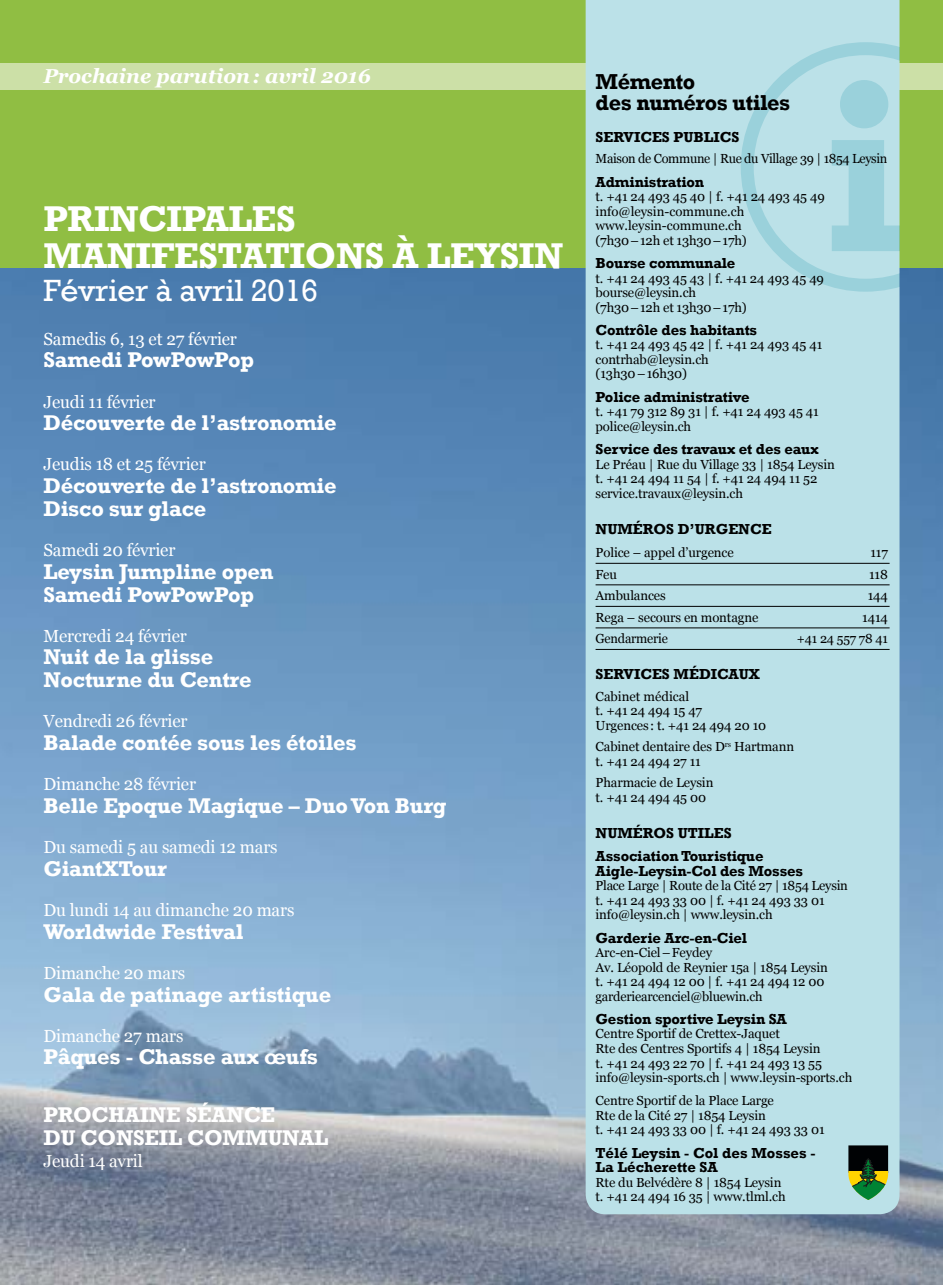
<style>
.page{position:relative;width:943px;height:1285px;background:#fff}
.page>*{position:absolute;margin:0;border:0;box-sizing:border-box;transform-origin:0 0}
.Titre_article{font:700 36.75px/36.8px "Rockwell";letter-spacing:-.01em;color:#fff}
.Titre_article-2{font:31.5px "Rockwell";letter-spacing:-.01em;color:#fff}
.Contents_Header{font:700 22.05px/21px "Rockwell";letter-spacing:-.02em;color:#000}
.Content_manif_event{font:700 21.88px/22.8px "Rockwell";letter-spacing:-.01em;color:#fff}
.t1{font:italic 700 20.12px "Georgia";color:#fff}
.Content_manif_date{font:17.5px "Georgia";letter-spacing:-.01em;color:#fff}
.Contents_texte_box{font:700 14.88px/14.5px "Rockwell";letter-spacing:-.01em;color:#000}
.Contents_texte_box-2{font:13.12px/14.5px "Georgia";letter-spacing:-.01em;color:#000}
</style>
<div class="page">
<img style="left:0;top:268px;width:943px;height:1017px">
<div style="left:0;top:0;width:943px;height:268px;background:#90be43"></div>
<div style="left:0;top:63px;width:943px;height:26px;background:#cce0a7"></div>
<div style="left:585px;top:0;width:314px;height:1214px;background:#bbe1e8"></div>
<svg style="left:740px;top:42px;width:159px;height:250px;background:#b0dbe3"></svg>
<hr style="left:595px;top:563px;width:294px;height:1px;background:#000">
<hr style="left:595px;top:584px;width:294px;height:1px;background:#000">
<hr style="left:595px;top:606px;width:294px;height:1px;background:#000">
<hr style="left:595px;top:628px;width:294px;height:1px;background:#000">
<hr style="left:595px;top:649px;width:294px;height:1px;background:#000">
<svg style="left:848px;top:1145px;width:40px;height:55px;background:#435d32"></svg>
<p class="t1" style="left:43px;top:61px;width:329px">Prochaine parution: avril 2016</p>
<p class="Contents_Header" style="left:595px;top:72px;width:196px">Mémento<br>des numéros utiles</p>
<p class="Contents_texte_box" style="left:595px;top:130px;width:145px">SERVICES PUBLICS</p>
<p class="Contents_texte_box-2" style="left:595px;top:151px;width:293px">Maison de Commune | Rue du Village 39 | 1854 Leysin</p>
<p class="Contents_texte_box" style="left:595px;top:174px;width:110px">Administration</p>
<p class="Contents_texte_box-2" style="left:595px;top:189px;width:231px">t. +41 24 493 45 40 | f. +41 24 493 45 49 info@leysin-commune.ch www.leysin-commune.ch<br>(7h30–12h et 13h30–17h)</p>
<p class="Contents_texte_box" style="left:595px;top:256px;width:141px">Bourse communale</p>
<p class="Contents_texte_box-2" style="left:595px;top:270px;width:230px">t. +41 24 493 45 43 | f. +41 24 493 45 49 bourse@leysin.ch<br>(7h30–12h et 13h30–17h)</p>
<p class="Contents_texte_box" style="left:595px;top:323px;width:163px">Contrôle des habitants</p>
<p class="Contents_texte_box-2" style="left:595px;top:337px;width:228px">t. +41 24 493 45 42 | f. +41 24 493 45 41 contrhab@leysin.ch<br>(13h30–16h30)</p>
<p class="Contents_texte_box" style="left:595px;top:389px;width:155px">Police administrative</p>
<p class="Contents_texte_box-2" style="left:595px;top:404px;width:225px">t. +41 79 312 89 31 | f. +41 24 493 45 41 police@leysin.ch</p>
<p class="Contents_texte_box" style="left:595px;top:442px;width:225px">Service des travaux et des eaux</p>
<p class="Contents_texte_box-2" style="left:595px;top:456px;width:241px">Le Préau | Rue du Village 33 | 1854 Leysin t. +41 24 494 11 54 | f. +41 24 494 11 52 service.travaux@leysin.ch</p>
<p class="Contents_texte_box" style="left:595px;top:521px;width:177px">NUMÉROS D’URGENCE</p>
<p class="Contents_texte_box-2" style="left:595px;top:545px;width:140px">Police – appel d’urgence</p>
<p class="Contents_texte_box-2" style="left:870px;top:545px;width:19px">117</p>
<p class="Contents_texte_box-2" style="left:595px;top:566px;width:23px">Feu</p>
<p class="Contents_texte_box-2" style="left:869px;top:566px;width:20px">118</p>
<p class="Contents_texte_box-2" style="left:595px;top:588px;width:72px">Ambulances</p>
<p class="Contents_texte_box-2" style="left:867px;top:588px;width:22px">144</p>
<p class="Contents_texte_box-2" style="left:595px;top:609px;width:164px">Rega – secours en montagne</p>
<p class="Contents_texte_box-2" style="left:862px;top:609px;width:27px">1414</p>
<p class="Contents_texte_box-2" style="left:595px;top:631px;width:74px">Gendarmerie</p>
<p class="Contents_texte_box-2" style="left:796px;top:631px;width:93px">+41 24 557 78 41</p>
<p class="Contents_texte_box" style="left:595px;top:667px;width:166px">SERVICES MÉDICAUX</p>
<p class="Contents_texte_box-2" style="left:595px;top:688px;width:172px">Cabinet médical<br>t. +41 24 494 15 47<br>Urgences: t. +41 24 494 20 10</p>
<p class="Contents_texte_box-2" style="left:595px;top:739px;width:200px">Cabinet dentaire des D<sup>rs</sup> Hartmann t. +41 24 494 27 11</p>
<p class="Contents_texte_box-2" style="left:595px;top:775px;width:119px">Pharmacie de Leysin t. +41 24 494 45 00</p>
<p class="Contents_texte_box" style="left:595px;top:826px;width:137px">NUMÉROS UTILES</p>
<p class="Contents_texte_box" style="left:595px;top:849px;width:209px">Association Touristique<br>Aigle-Leysin-Col des Mosses</p>
<p class="Contents_texte_box-2" style="left:595px;top:878px;width:254px">Place Large | Route de la Cité 27 | 1854 Leysin t. +41 24 493 33 00 | f. +41 24 493 33 01 info@leysin.ch | www.leysin.ch</p>
<p class="Contents_texte_box" style="left:595px;top:930px;width:153px">Garderie Arc-en-Ciel</p>
<p class="Contents_texte_box-2" style="left:595px;top:945px;width:234px">Arc-en-Ciel–Feydey<br>Av. Léopold de Reynier 15a | 1854 Leysin t. +41 24 494 12 00 | f. +41 24 494 12 00 garderiearcenciel@bluewin.ch</p>
<p class="Contents_texte_box" style="left:595px;top:1012px;width:193px">Gestion sportive Leysin SA</p>
<p class="Contents_texte_box-2" style="left:595px;top:1026px;width:258px">Centre Sportif de Crettex-Jaquet<br>Rte des Centres Sportifs 4 | 1854 Leysin<br>t. +41 24 493 22 70 | f. +41 24 493 13 55 info@leysin-sports.ch | www.leysin-sports.ch</p>
<p class="Contents_texte_box-2" style="left:595px;top:1093px;width:230px">Centre Sportif de la Place Large<br>Rte de la Cité 27 | 1854 Leysin<br>t. +41 24 493 33 00 | f. +41 24 493 33 01</p>
<p class="Contents_texte_box" style="left:595px;top:1145px;width:221px">Télé Leysin - Col des Mosses -<br>La Lécherette SA</p>
<p class="Contents_texte_box-2" style="left:595px;top:1174px;width:191px">Rte du Belvédère 8 | 1854 Leysin t. +41 24 494 16 35 | www.tlml.ch</p>
<p class="Titre_article" style="left:43px;top:200px;width:521px">PRINCIPALES<br>MANIFESTATIONS À LEYSIN</p>
<p class="Titre_article-2" style="left:43px;top:272px;width:276px">Février à avril 2016</p>
<p class="Content_manif_date" style="left:43px;top:326px;width:195px">Samedis 6, 13 et 27 février</p>
<p class="Content_manif_event" style="left:43px;top:349px;width:212px">Samedi PowPowPop</p>
<p class="Content_manif_date" style="left:43px;top:389px;width:114px">Jeudi 11 février</p>
<p class="Content_manif_event" style="left:43px;top:412px;width:295px">Découverte de l’astronomie</p>
<p class="Content_manif_date" style="left:43px;top:452px;width:164px">Jeudis 18 et 25 février</p>
<p class="Content_manif_event" style="left:43px;top:474px;width:295px">Découverte de l’astronomie</p>
<p class="Content_manif_event" style="left:43px;top:497px;width:164px">Disco sur glace</p>
<p class="Content_manif_date" style="left:43px;top:537px;width:133px">Samedi 20 février</p>
<p class="Content_manif_event" style="left:43px;top:560px;width:232px">Leysin Jumpline open</p>
<p class="Content_manif_event" style="left:43px;top:583px;width:212px">Samedi PowPowPop</p>
<p class="Content_manif_date" style="left:43px;top:623px;width:145px">Mercredi 24 février</p>
<p class="Content_manif_event" style="left:43px;top:646px;width:171px">Nuit de la glisse</p>
<p class="Content_manif_event" style="left:43px;top:668px;width:210px">Nocturne du Centre</p>
<p class="Content_manif_date" style="left:43px;top:708px;width:146px">Vendredi 26 février</p>
<p class="Content_manif_event" style="left:43px;top:731px;width:315px">Balade contée sous les étoiles</p>
<p class="Content_manif_date" style="left:43px;top:771px;width:154px">Dimanche 28 février</p>
<p class="Content_manif_event" style="left:43px;top:794px;width:404px">Belle Epoque Magique – Duo Von Burg</p>
<p class="Content_manif_date" style="left:43px;top:834px;width:236px">Du samedi 5 au samedi 12 mars</p>
<p class="Content_manif_event" style="left:43px;top:857px;width:125px">GiantXTour</p>
<p class="Content_manif_date" style="left:43px;top:897px;width:252px">Du lundi 14 au dimanche 20 mars</p>
<p class="Content_manif_event" style="left:43px;top:920px;width:201px">Worldwide Festival</p>
<p class="Content_manif_date" style="left:43px;top:960px;width:143px">Dimanche 20 mars</p>
<p class="Content_manif_event" style="left:43px;top:983px;width:289px">Gala de patinage artistique</p>
<p class="Content_manif_date" style="left:43px;top:1023px;width:141px">Dimanche 27 mars</p>
<p class="Content_manif_event" style="left:43px;top:1046px;width:276px">Pâques - Chasse aux œufs</p>
<p class="Content_manif_event" style="left:43px;top:1103px;width:286px">PROCHAINE SÉANCE<br>DU CONSEIL COMMUNAL</p>
<p class="Content_manif_date" style="left:43px;top:1148px;width:101px">Jeudi 14 avril</p>
</div>
